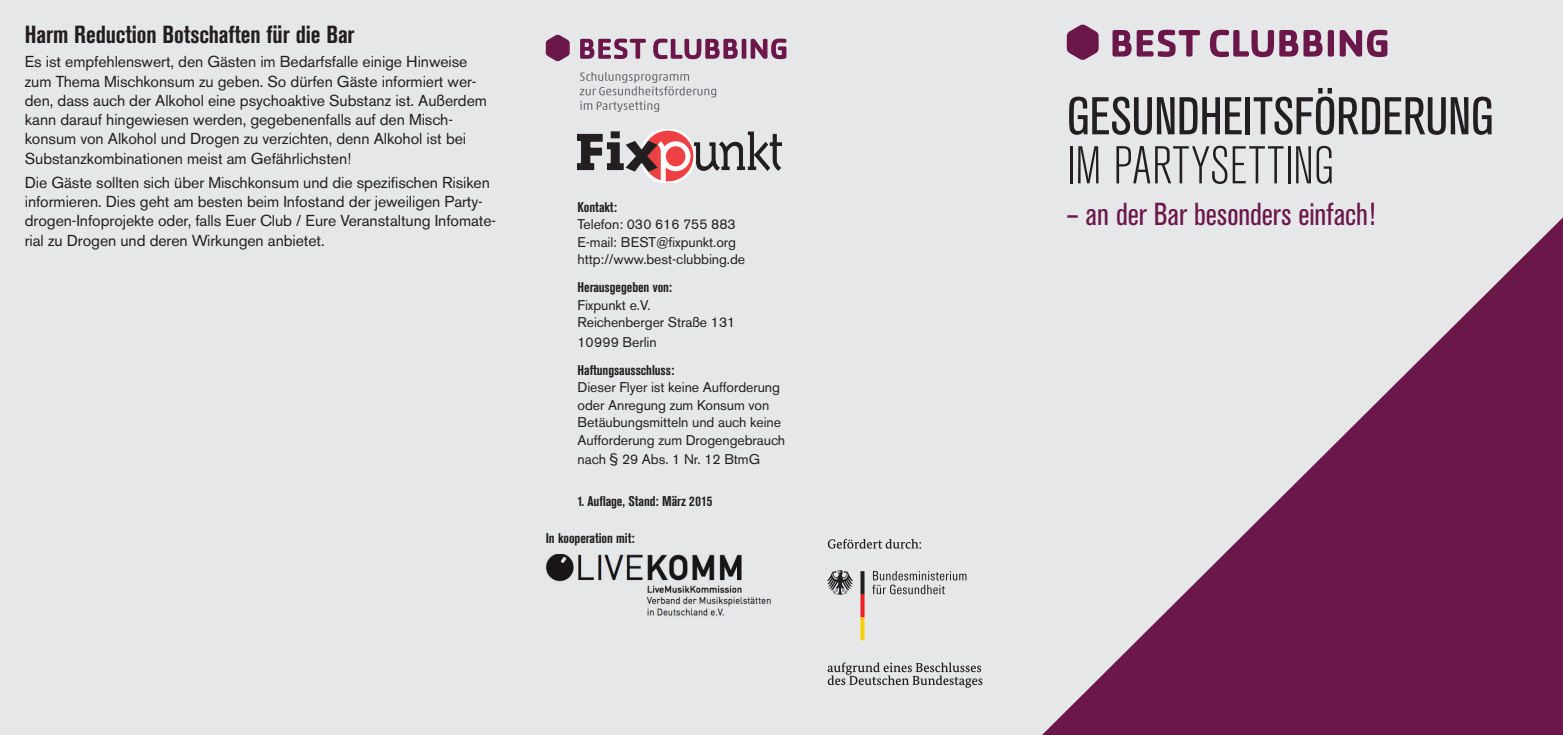
<style>
.page{position:relative;width:1563px;height:735px;background:#fff}
.page>*{position:absolute;margin:0;border:0;box-sizing:border-box;transform-origin:0 0}
.t1{font:condensed 52.5px "Akzidenz Grotesk BE";letter-spacing:-.005em;color:#231f20}
.t2{font:300 condensed 52.5px "Akzidenz Grotesk BE";letter-spacing:.005em;color:#231f20}
.t3{font:condensed 31.5px "Akzidenz Grotesk BE";letter-spacing:-.005em;color:#6b174a}
.t4{font:700 condensed 24.5px "Akzidenz Grotesk BE";letter-spacing:-.005em;color:#231f20}
.t5{font:15.75px/19.2px "Akzidenz Grotesk BE";letter-spacing:-.005em;color:#231f20}
.t6{font:14px/17.5px "Akzidenz Grotesk BE";letter-spacing:-.005em;color:#231f20}
.t7{font:700 condensed 14px "Akzidenz Grotesk BE";letter-spacing:-.005em;color:#231f20}
</style>
<div class="page">
<div style="left:0;top:0;width:1563px;height:734px;background:#e6e7e9"></div>
<svg style="left:1067px;top:24px;width:31px;height:36px"></svg>
<svg style="left:1112px;top:30px;width:88px;height:27px"></svg>
<svg style="left:1210px;top:30px;width:112px;height:27px"></svg>
<div style="left:1327px;top:30px;width:7px;height:27px;background:#6b174a;border-radius:2px"></div>
<svg style="left:1339px;top:30px;width:48px;height:27px"></svg>
<img style="left:546px;top:554px;width:226px;height:63px">
<svg style="left:827px;top:538px;width:155px;height:149px"></svg>
<svg style="left:546px;top:35px;width:24px;height:26px"></svg>
<svg style="left:580px;top:39px;width:66px;height:20px"></svg>
<svg style="left:653px;top:38px;width:85px;height:21px"></svg>
<div style="left:741px;top:39px;width:5px;height:20px;background:#6b174a;border-radius:2px"></div>
<svg style="left:750px;top:38px;width:36px;height:21px"></svg>
<svg style="left:580px;top:72px;width:136px;height:40px"></svg>
<img style="left:577px;top:130px;width:204px;height:52px">
<svg style="left:1043px;top:217px;width:520px;height:517px"></svg>
<h3 class="t4" style="left:25px;top:20px;width:331px">Harm Reduction Botschaften für die Bar</h3>
<p class="t5" style="left:25px;top:52px;width:464px">Es ist empfehlenswert, den Gästen im Bedarfsfalle einige Hinweise zum Thema Mischkonsum zu geben. So dürfen Gäste informiert wer&shy;den, dass auch der Alkohol eine psychoaktive Substanz ist. Außerdem kann darauf hingewiesen werden, gegebenenfalls auf den Misch&shy;konsum von Alkohol und Drogen zu verzichten, denn Alkohol ist bei Substanzkombinationen meist am Gefährlichsten!</p>
<p class="t5" style="left:25px;top:173px;width:473px">Die Gäste sollten sich über Mischkonsum und die spezifischen Risiken informieren. Dies geht am besten beim Infostand der jeweiligen Party&shy;drogen-Infoprojekte oder, falls Euer Club / Eure Veranstaltung Infomate&shy;rial zu Drogen und deren Wirkungen anbietet.</p>
<p class="t7" style="left:577px;top:199px;width:41px">Kontakt:</p>
<p class="t6" style="left:577px;top:216px;width:169px">Telefon: 030 616 755 883<br>E-mail: BEST@fixpunkt.org http://www.best-clubbing.de</p>
<p class="t7" style="left:577px;top:279px;width:96px">Herausgegeben von:</p>
<p class="t6" style="left:577px;top:296px;width:159px">Fixpunkt e.V.<br>Reichenberger Straße 131</p>
<p class="t6" style="left:577px;top:333px;width:81px">10999 Berlin</p>
<p class="t7" style="left:577px;top:362px;width:98px">Haftungsausschluss:</p>
<p class="t6" style="left:577px;top:378px;width:209px">Dieser Flyer ist keine Aufforderung oder Anregung zum Konsum von Betäubungsmitteln und auch keine Aufforderung zum Drogengebrauch</p>
<p class="t6" style="left:577px;top:450px;width:184px">nach § 29 Abs. 1 Nr. 12 BtmG</p>
<p class="t7" style="left:577px;top:492px;width:136px">1. Auflage, Stand: März 2015</p>
<p class="t7" style="left:546px;top:530px;width:90px">In kooperation mit:</p>
<h1 class="t1" style="left:1067px;top:87px;width:428px">GESUNDHEITSFÖRDERUNG</h1>
<h1 class="t2" style="left:1067px;top:137px;width:269px">IM PARTYSETTING</h1>
<h2 class="t3" style="left:1067px;top:196px;width:310px">– an der Bar besonders einfach!</h2>
</div>
